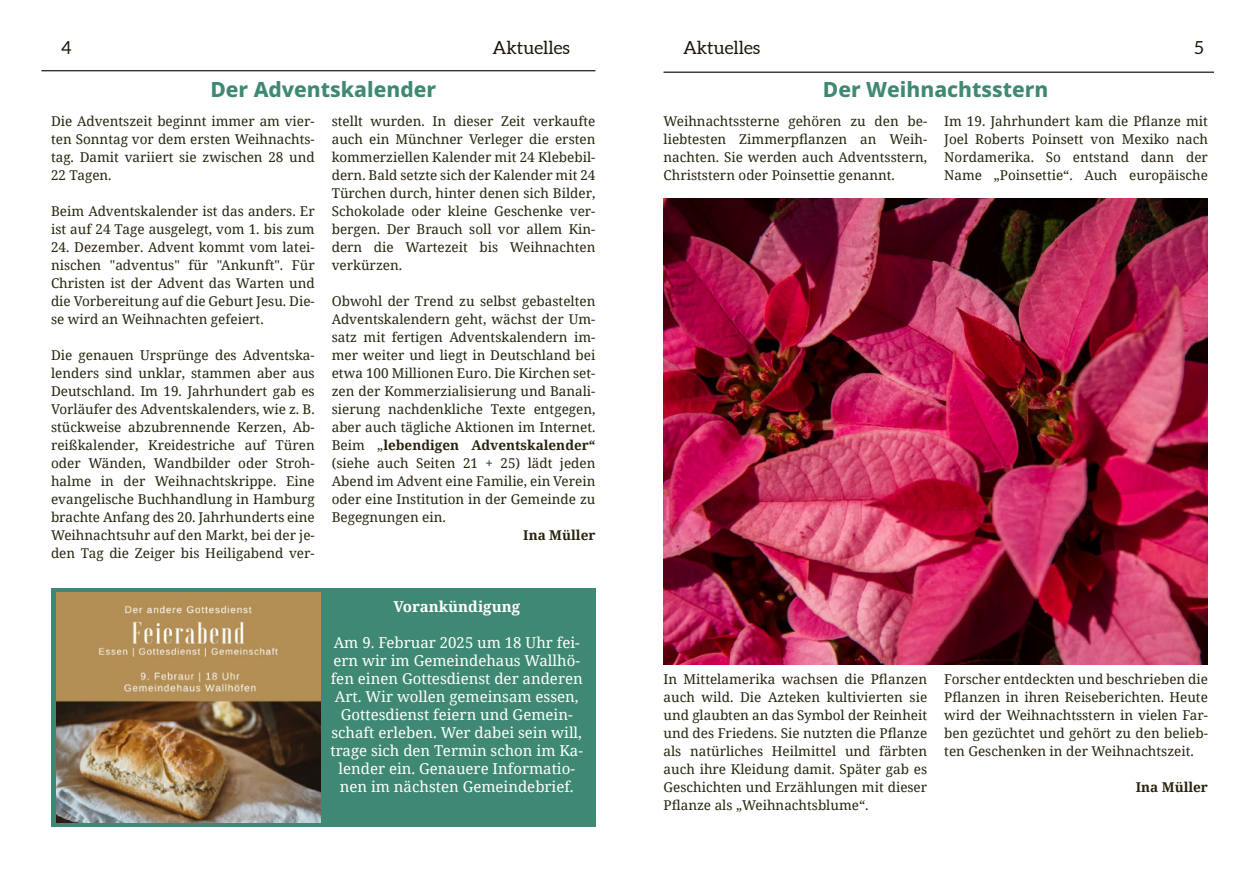
<style>
.page{position:relative;width:1259px;height:893px;background:#fff}
.page>*{position:absolute;margin:0;border:0;box-sizing:border-box;transform-origin:0 0}
.t1{font:800 21px "Noto Sans";color:#3f8974}
.t2{font:18px "Aleo";color:#1d170a}
.t3{font:15px/18px "Noto Serif";color:#fff;text-align:center}
.t4{font:700 15px "Noto Serif";color:#fff}
.t5{font:13.5px/18px "Noto Serif";color:#28240e;text-align:justify}
.t6{font:700 13.5px "Noto Serif";color:#28240e}
.s1{font-weight:700}
</style>
<div class="page">
<hr style="left:41px;top:70px;width:554px;height:1px;background:#030505">
<hr style="left:663px;top:72px;width:551px;height:1px;background:#030505">
<div style="left:51px;top:588px;width:544px;height:238px;background:#3f8974"></div>
<img style="left:57px;top:592px;width:263px;height:230px">
<img style="left:663px;top:199px;width:545px;height:465px">
<h2 class="t2" style="left:61px;top:40px;width:12px">4</h2>
<h2 class="t2" style="left:492px;top:40px;width:79px">Aktuelles</h2>
<h2 class="t2" style="left:683px;top:40px;width:79px">Aktuelles</h2>
<h2 class="t2" style="left:1194px;top:40px;width:11px">5</h2>
<h1 class="t1" style="left:210px;top:74px;width:227px">Der Adventskalender</h1>
<h1 class="t1" style="left:823px;top:74px;width:227px">Der Weihnachtsstern</h1>
<p class="t5" style="left:663px;top:112px;width:265px">Weihnachtssterne gehören zu den be&shy;liebtesten Zimmerpflanzen an Weih&shy;nachten. Sie werden auch Adventsstern, Christstern oder Poinsettie genannt.</p>
<p class="t5" style="left:332px;top:112px;width:265px">stellt wurden. In dieser Zeit verkaufte auch ein Münchner Verleger die ersten kommerziellen Kalender mit 24 Klebebil&shy;dern. Bald setzte sich der Kalender mit 24<br>Türchen durch, hinter denen sich Bilder, Schokolade oder kleine Geschenke ver&shy;bergen. Der Brauch soll vor allem Kin&shy;dern die Wartezeit bis Weihnachten verkürzen.</p>
<p class="t5" style="left:332px;top:292px;width:265px">Obwohl der Trend zu selbst gebastelten Adventskalendern geht, wächst der Um&shy;satz mit fertigen Adventskalendern im&shy;mer weiter und liegt in Deutschland bei etwa 100 Millionen Euro. Die Kirchen set&shy;zen der Kommerzialisierung und Banali&shy;sierung nachdenkliche Texte entgegen, aber auch tägliche Aktionen im Internet.<br>Beim „<span class="s1">lebendigen Adventskalender“ </span>(siehe auch Seiten 21 + 25) lädt jeden Abend im Advent eine Familie, ein Verein oder eine Institution in der Gemeinde zu Begegnungen ein.</p>
<p class="t6" style="left:523px;top:526px;width:74px">Ina Müller</p>
<p class="t5" style="left:944px;top:112px;width:265px">Im 19. Jahrhundert kam die Pflanze mit Joel Roberts Poinsett von Mexiko nach Nordamerika. So entstand dann der Name „Poinsettie“. Auch europäische</p>
<p class="t5" style="left:51px;top:112px;width:265px">Die Adventszeit beginnt immer am vier&shy;ten Sonntag vor dem ersten Weihnachts&shy;tag. Damit variiert sie zwischen 28 und 22 Tagen.</p>
<p class="t5" style="left:51px;top:202px;width:265px">Beim Adventskalender ist das anders. Er ist auf 24 Tage ausgelegt, vom 1. bis zum</p>
<p class="t5" style="left:51px;top:238px;width:265px">24. Dezember. Advent kommt vom latei&shy;nischen "adventus" für "Ankunft". Für Christen ist der Advent das Warten und die Vorbereitung auf die Geburt Jesu. Die&shy;se wird an Weihnachten gefeiert.</p>
<p class="t5" style="left:51px;top:346px;width:265px">Die genauen Ursprünge des Adventska&shy;lenders sind unklar, stammen aber aus Deutschland. Im 19. Jahrhundert gab es Vorläufer des Adventskalenders, wie z. B. stückweise abzubrennende Kerzen, Ab&shy;reißkalender, Kreidestriche auf Türen oder Wänden, Wandbilder oder Stroh&shy;halme in der Weihnachtskrippe. Eine evangelische Buchhandlung in Hamburg brachte Anfang des 20. Jahrhunderts eine Weihnachtsuhr auf den Markt, bei der je&shy;den Tag die Zeiger bis Heiligabend ver-</p>
<p class="t4" style="left:393px;top:596px;width:128px">Vorankündigung</p>
<p class="t3" style="left:330px;top:633px;width:254px">Am 9. Februar 2025 um 18 Uhr fei&shy;ern wir im Gemeindehaus Wallhö&shy;fen einen Gottesdienst der anderen Art. Wir wollen gemeinsam essen, Gottesdienst feiern und Gemein&shy;schaft erleben. Wer dabei sein will, trage sich den Termin schon im Ka&shy;lender ein. Genauere Informatio&shy;nen im nächsten Gemeindebrief.</p>
<p class="t5" style="left:663px;top:670px;width:265px">In Mittelamerika wachsen die Pflanzen auch wild. Die Azteken kultivierten sie und glaubten an das Symbol der Reinheit und des Friedens. Sie nutzten die Pflanze als natürliches Heilmittel und färbten auch ihre Kleidung damit. Später gab es Geschichten und Erzählungen mit dieser Pflanze als „Weihnachtsblume“.</p>
<p class="t5" style="left:944px;top:670px;width:265px">Forscher entdeckten und beschrieben die Pflanzen in ihren Reiseberichten. Heute wird der Weihnachtsstern in vielen Far&shy;ben gezüchtet und gehört zu den belieb&shy;ten Geschenken in der Weihnachtszeit.</p>
<p class="t6" style="left:1135px;top:778px;width:74px">Ina Müller</p>
</div>
